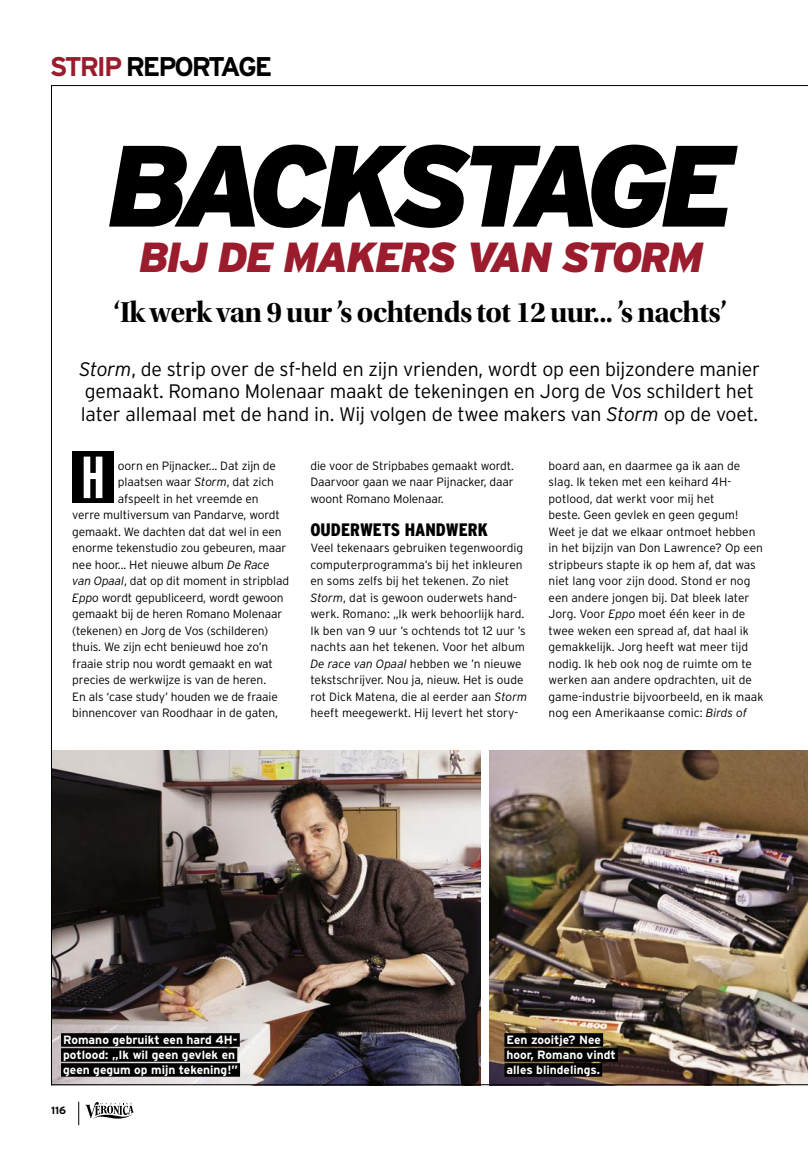
<style>
.page{position:relative;width:808px;height:1149px;background:#fff}
.page>*{position:absolute;margin:0;border:0;box-sizing:border-box;transform-origin:0 0}
.t1{font:italic 900 115.2px "Interstate";letter-spacing:-.1em;color:#000}
.t2{font:700 extra-condensed 59.25px "Interstate";color:#fff}
.t3{font:italic 900 42px "Interstate";letter-spacing:-.05em;color:#9b1d2d}
.t4{font:30px "Utopia Std Bold Disp";letter-spacing:-.02em;color:#000}
.t5{font:700 27px "Interstate";letter-spacing:-.08em;color:#000}
.t6{font:300 19.5px/22.5px "Interstate";letter-spacing:-.01em;color:#000}
.t7{font:900 condensed 18px "Interstate";color:#000}
.t8{font:300 12px/16.5px "Interstate";letter-spacing:-.01em;color:#000}
.t9{font:700 12px/15px "Interstate";color:#fff}
.t10{font:700 10.5px "Interstate";color:#000}
.s1{color:#9b1d2d}
.s2{font-style:italic}
</style>
<div class="page">
<img style="left:489px;top:750px;width:318px;height:333px">
<img style="left:52px;top:750px;width:428px;height:333px">
<hr style="left:51px;top:1083px;width:756px;height:1px;background:#000">
<hr style="left:51px;top:85px;width:756px;height:1px;background:#000">
<svg style="left:78px;top:1101px;width:1px;height:23px"></svg>
<svg style="left:85px;top:1102px;width:49px;height:16px"></svg>
<hr style="left:51px;top:85px;width:1px;height:999px;background:#000">
<div style="left:72px;top:451px;width:42px;height:51px;background:#000"></div>
<div style="left:61px;top:1032px;width:179px;height:14px;background:#000"></div>
<div style="left:61px;top:1047px;width:176px;height:14px;background:#000"></div>
<div style="left:61px;top:1062px;width:179px;height:14px;background:#000"></div>
<div style="left:504px;top:1032px;width:99px;height:14px;background:#000"></div>
<div style="left:504px;top:1047px;width:114px;height:14px;background:#000"></div>
<div style="left:504px;top:1062px;width:98px;height:14px;background:#000"></div>
<h3 class="t5" style="left:50px;top:52px;width:224px"><span class="s1">STRIP</span> REPORTAGE</h3>
<h1 class="t1" style="left:106px;top:120px;width:631px">BACKSTAGE</h1>
<h3 class="t3" style="left:139px;top:233px;width:566px">BIJ DE MAKERS VAN STORM</h3>
<h3 class="t4" style="left:114px;top:295px;width:615px">‘Ik werk van 9 uur ’s ochtends tot 12 uur... ’s nachts’</h3>
<h3 class="t6" style="left:79px;top:357px;width:682px"><span class="s2">Storm</span>, de strip over de sf-held en zijn vrienden, wordt op een bijzondere manier gemaakt. Romano Molenaar maakt de tekeningen en Jorg de Vos schildert het later allemaal met de hand in. Wij volgen de twee makers van <span class="s2">Storm</span> op de voet.</h3>
<h2 class="t2" style="left:81px;top:444px;width:25px">H</h2>
<p class="t8" style="left:118px;top:457px;width:160px">oorn en Pijnacker... Dat zijn de</p>
<p class="t8" style="left:118px;top:473px;width:158px">plaatsen waar <span class="s2">Storm</span>, dat zich</p>
<p class="t8" style="left:118px;top:490px;width:142px">afspeelt in het vreemde en</p>
<p class="t8" style="left:72px;top:506px;width:209px">verre multiversum van Pandarve, wordt</p>
<p class="t8" style="left:72px;top:523px;width:211px">gemaakt. We dachten dat dat wel in een</p>
<p class="t8" style="left:72px;top:539px;width:215px">enorme tekenstudio zou gebeuren, maar</p>
<p class="t8" style="left:72px;top:556px;width:199px">nee hoor... Het nieuwe album <span class="s2">De Race</span></p>
<p class="t8" style="left:72px;top:572px;width:218px"><span class="s2">van Opaal</span>, dat op dit moment in stripblad</p>
<p class="t8" style="left:72px;top:589px;width:213px"><span class="s2">Eppo</span> wordt gepubliceerd, wordt gewoon</p>
<p class="t8" style="left:72px;top:605px;width:212px">gemaakt bij de heren Romano Molenaar</p>
<p class="t8" style="left:72px;top:622px;width:198px">(tekenen) en Jorg de Vos (schilderen)</p>
<p class="t8" style="left:72px;top:638px;width:197px">thuis. We zijn echt benieuwd hoe zo’n</p>
<p class="t8" style="left:72px;top:655px;width:202px">fraaie strip nou wordt gemaakt en wat</p>
<p class="t8" style="left:72px;top:671px;width:195px">precies de werkwijze is van de heren.</p>
<p class="t8" style="left:72px;top:688px;width:207px">En als ‘case study’ houden we de fraaie</p>
<p class="t8" style="left:72px;top:704px;width:207px">binnencover van Roodhaar in de gaten,</p>
<p class="t8" style="left:310px;top:457px;width:205px;text-align:justify">die voor de Stripbabes gemaakt wordt.<br>Daarvoor gaan we naar Pijnacker, daar woont Romano Molenaar.</p>
<h3 class="t7" style="left:310px;top:519px;width:179px">OUDERWETS HANDWERK</h3>
<p class="t8" style="left:310px;top:539px;width:218px">Veel tekenaars gebruiken tegenwoordig computerprogramma’s bij het inkleuren en soms zelfs bij het tekenen. Zo niet <span class="s2">Storm</span>, dat is gewoon ouderwets hand&shy;werk. Romano: „Ik werk behoorlijk hard.<br>Ik ben van 9 uur ’s ochtends tot 12 uur ’s nachts aan het tekenen. Voor het album <span class="s2">De race van Opaal</span> hebben we ’n nieuwe tekstschrijver. Nou ja, nieuw. Het is oude rot Dick Matena, die al eerder aan <span class="s2">Storm </span>heeft meegewerkt. Hij levert het story-</p>
<p class="t8" style="left:549px;top:457px;width:216px">board aan, en daarmee ga ik aan de slag. Ik teken met een keihard 4H&shy;potlood, dat werkt voor mij het<br>beste. Geen gevlek en geen gegum!<br>Weet je dat we elkaar ontmoet hebben in het bijzijn van Don Lawrence? Op een stripbeurs stapte ik op hem af, dat was niet lang voor zijn dood. Stond er nog een andere jongen bij. Dat bleek later Jorg. Voor <span class="s2">Eppo</span> moet één keer in de twee weken een spread af, dat haal ik gemakkelijk. Jorg heeft wat meer tijd nodig. Ik heb ook nog de ruimte om te werken aan andere opdrachten, uit de game-industrie bijvoorbeeld, en ik maak nog een Amerikaanse comic: <span class="s2">Birds of</span></p>
<p class="t9" style="left:63px;top:1031px;width:176px">Romano gebruikt een hard 4H&shy;potlood: „Ik wil geen gevlek en geen gegum op mijn tekening!”</p>
<p class="t9" style="left:507px;top:1031px;width:111px">Een zooitje? Nee hoor, Romano vindt alles blindelings.</p>
<p class="t10" style="left:51px;top:1103px;width:17px">116</p>
</div>
